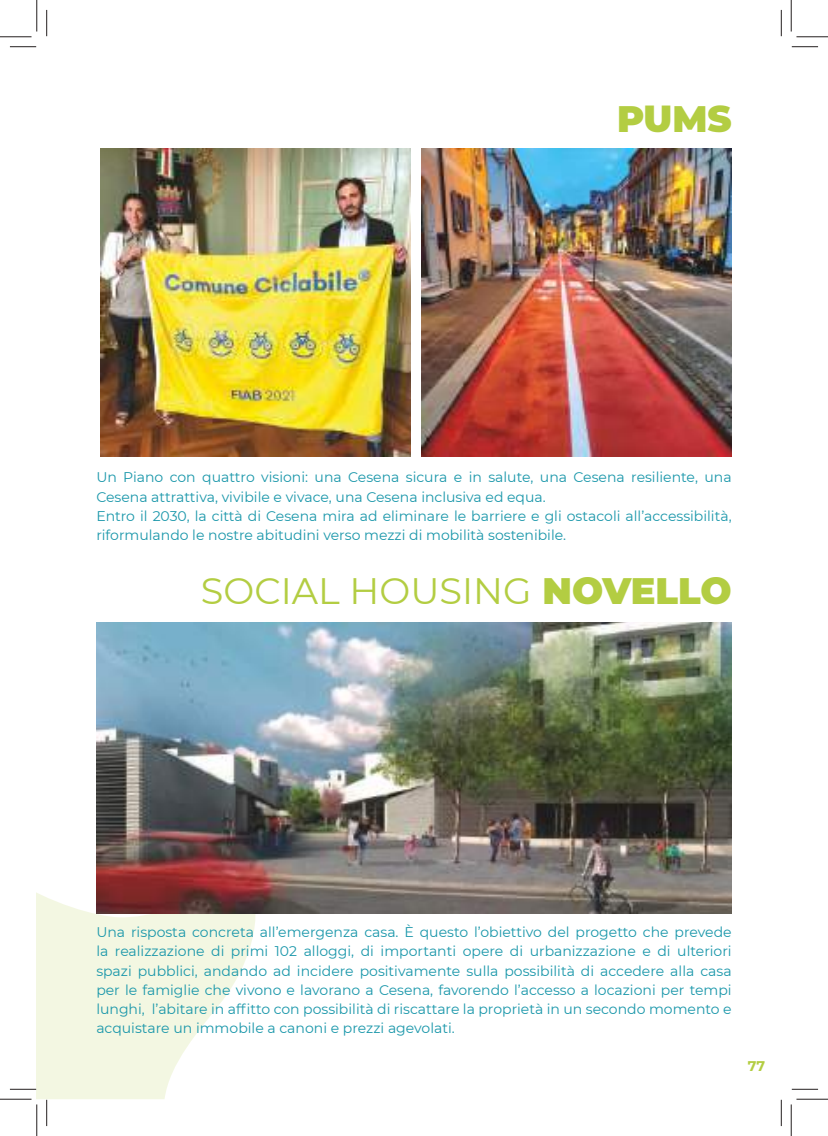
<style>
.page{position:relative;width:828px;height:1136px;background:#fff}
.page>*{position:absolute;margin:0;border:0;box-sizing:border-box;transform-origin:0 0}
.t1{font:36.75px "Montserrat";color:#b3cd42}
.t2{font:900 36.75px "Montserrat";color:#b3cd42}
.t3{font:14px/19.2px "Montserrat";color:#1a97aa;text-align:justify}
.t4{font:700 14px "Montserrat";color:#b3cd42}
.s1{font-weight:900}
</style>
<div class="page">
<svg style="left:37px;top:148px;width:220px;height:950px"></svg>
<img style="left:96px;top:622px;width:635px;height:290px">
<img style="left:101px;top:149px;width:309px;height:307px">
<img style="left:422px;top:149px;width:309px;height:307px">
<svg style="left:10px;top:46px;width:26px;height:1px"></svg>
<svg style="left:791px;top:46px;width:27px;height:1px"></svg>
<svg style="left:10px;top:1088px;width:26px;height:1px"></svg>
<svg style="left:792px;top:1088px;width:26px;height:1px"></svg>
<svg style="left:46px;top:10px;width:1px;height:26px"></svg>
<svg style="left:46px;top:1099px;width:1px;height:26px"></svg>
<svg style="left:781px;top:10px;width:1px;height:26px"></svg>
<svg style="left:781px;top:1099px;width:1px;height:26px"></svg>
<hr style="left:0;top:36px;width:32px;height:1px;background:#241f1f">
<hr style="left:796px;top:36px;width:32px;height:1px;background:#241f1f">
<hr style="left:0;top:1098px;width:32px;height:1px;background:#241f1f">
<hr style="left:796px;top:1098px;width:32px;height:1px;background:#241f1f">
<hr style="left:36px;top:0;width:1px;height:32px;background:#241f1f">
<hr style="left:36px;top:1104px;width:1px;height:31px;background:#241f1f">
<hr style="left:790px;top:0;width:1px;height:32px;background:#241f1f">
<hr style="left:790px;top:1104px;width:1px;height:31px;background:#241f1f">
<h1 class="t2" style="left:617px;top:91px;width:116px">PUMS</h1>
<p class="t3" style="left:96px;top:467px;width:636px;text-align:left">Un Piano con quattro visioni: una Cesena sicura e in salute, una Cesena resiliente, una Cesena attrattiva, vivibile e vivace, una Cesena inclusiva ed equa.<br>Entro il 2030, la città di Cesena mira ad eliminare le barriere e gli ostacoli all’accessibilità, riformulando le nostre abitudini verso mezzi di mobilità sostenibile.</p>
<h1 class="t1" style="left:201px;top:565px;width:532px">SOCIAL HOUSING <span class="s1">NOVELLO</span></h1>
<p class="t3" style="left:96px;top:921px;width:637px">Una risposta concreta all’emergenza casa. È questo l’obiettivo del progetto che prevede la realizzazione di primi 102 alloggi, di importanti opere di urbanizzazione e di ulteriori spazi pubblici, andando ad incidere positivamente sulla possibilità di accedere alla casa per le famiglie che vivono e lavorano a Cesena, favorendo l’accesso a locazioni per tempi lunghi, l’abitare in affitto con possibilità di riscattare la proprietà in un secondo momento e acquistare un immobile a canoni e prezzi agevolati.</p>
<p class="t4" style="left:747px;top:1055px;width:19px">77</p>
</div>
